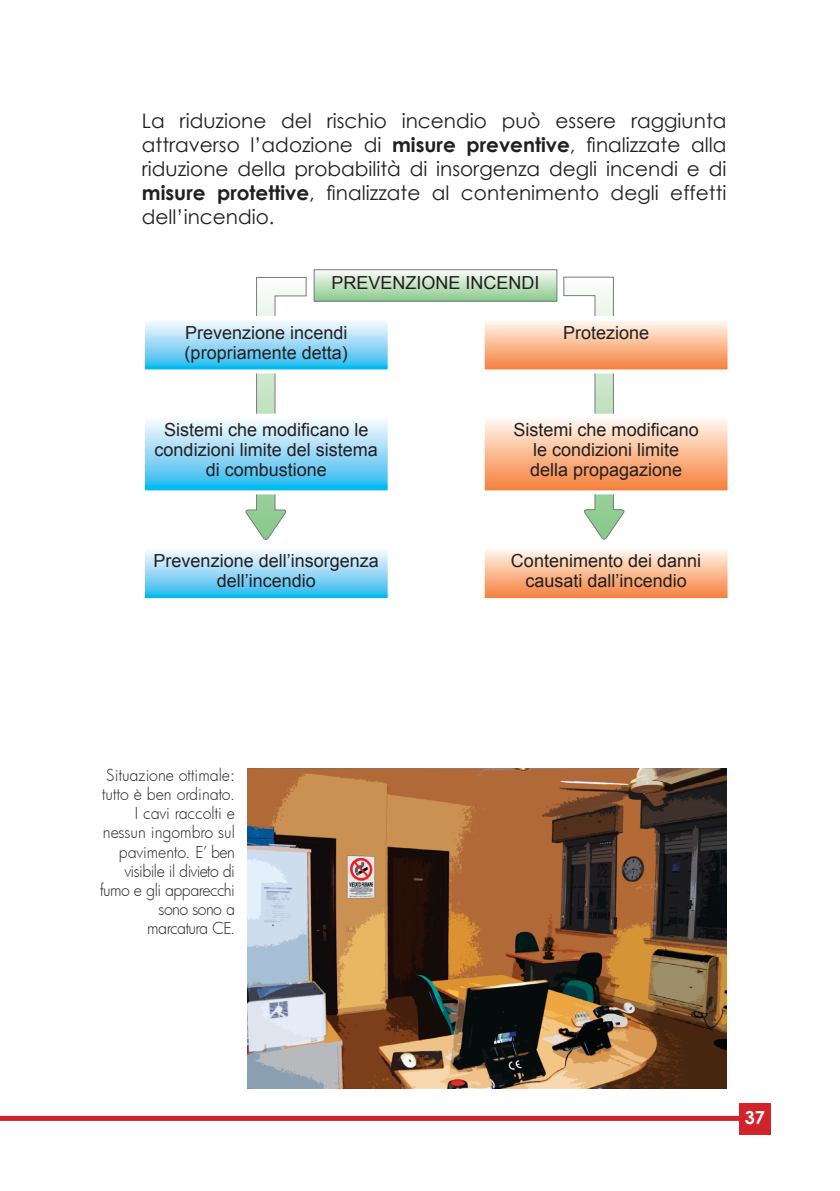
<style>
.page{position:relative;width:840px;height:1191px;background:#fff}
.page>*{position:absolute;margin:0;border:0;box-sizing:border-box;transform-origin:0 0}
.t1{font:20px/24px "Century Gothic";color:#231f20;text-align:justify}
.t2{font:18px/20px "Arial";color:#231f20;text-align:center}
.t3{font:700 18px "Century Gothic";color:#fff}
.t4{font:300 16px/19.2px "Futura";letter-spacing:-.015em;color:#231f20;text-align:right}
.s1{font-weight:700}
</style>
<div class="page">
<div style="left:0;top:1115px;width:763px;height:5px;background:#d2232a"></div>
<div style="left:738px;top:1102px;width:32px;height:32px;background:#d2232a"></div>
<img style="left:248px;top:768px;width:478px;height:320px">
<svg style="left:316px;top:272px;width:239px;height:27px;background:#cbe6cb"></svg>
<div style="left:314px;top:269px;width:243px;height:32px;border:1px solid #7a7b7e"></div>
<svg style="left:144px;top:277px;width:249px;height:322px"></svg>
<svg style="left:478px;top:277px;width:250px;height:322px"></svg>
<p class="t1" style="left:142px;top:109px;width:585px">La riduzione del rischio incendio può essere raggiunta attraverso l’adozione di <span class="s1">misure preventive</span>, finalizzate alla riduzione della probabilità di insorgenza degli incendi e di <span class="s1">misure protettive</span>, finalizzate al contenimento degli effetti dell’incendio.</p>
<p class="t2" style="left:331px;top:273px;width:210px">PREVENZIONE INCENDI</p>
<p class="t2" style="left:184px;top:322px;width:165px;text-align:left">Prevenzione incendi (propriamente detta)</p>
<p class="t2" style="left:562px;top:322px;width:88px">Protezione</p>
<p class="t2" style="left:154px;top:420px;width:225px">Sistemi che modificano le condizioni limite del sistema di combustione</p>
<p class="t2" style="left:513px;top:420px;width:187px">Sistemi che modificano le condizioni limite della propagazione</p>
<p class="t2" style="left:153px;top:551px;width:227px">Prevenzione dell’insorgenza dell’incendio</p>
<p class="t2" style="left:510px;top:551px;width:192px">Contenimento dei danni causati dall’incendio</p>
<p class="t4" style="left:100px;top:765px;width:136px">Situazione ottimale: tutto è ben ordinato.<br>I cavi raccolti e nessun ingombro sul pavimento. E’ ben visibile il divieto di fumo e gli apparecchi sono sono a marcatura CE.</p>
<p class="t3" style="left:744px;top:1104px;width:22px">37</p>
</div>
